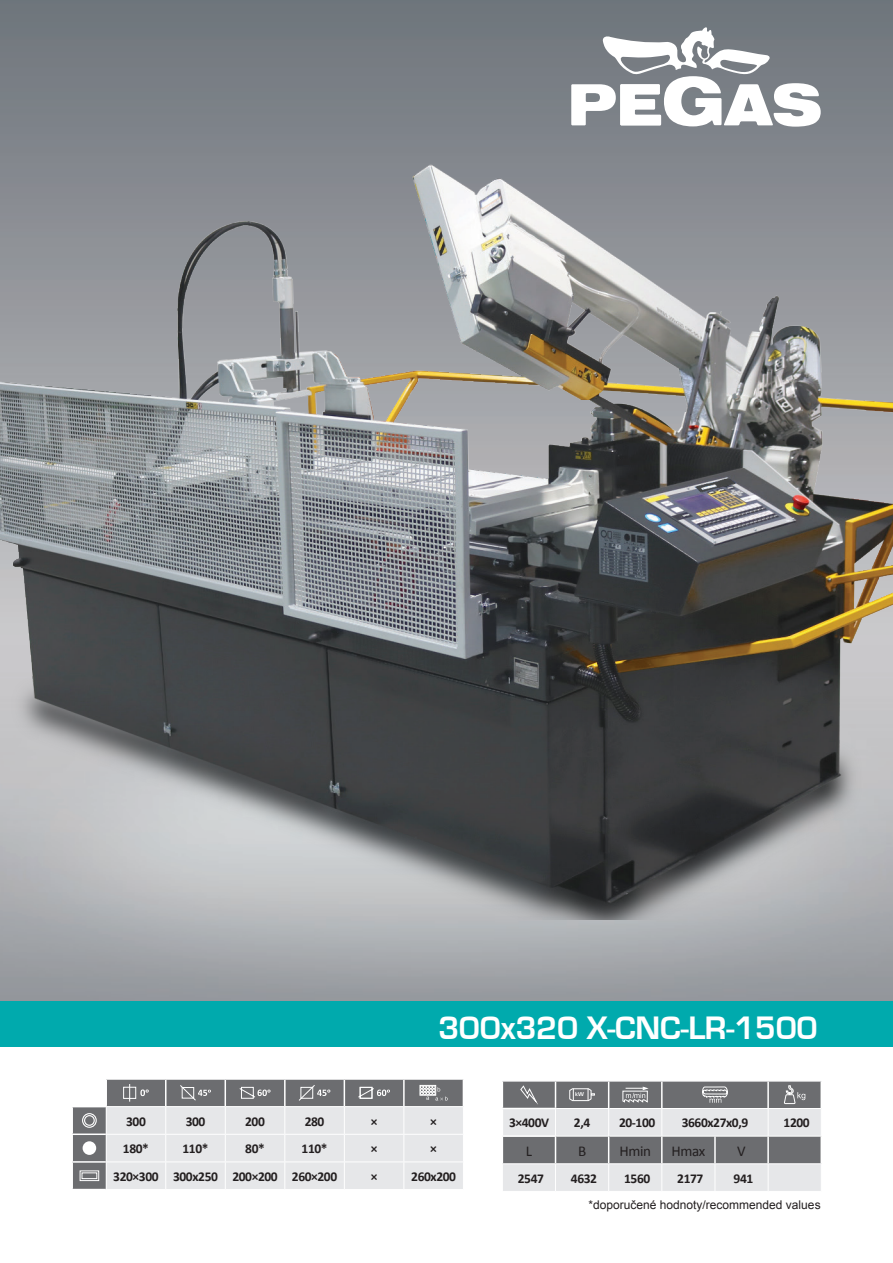
<style>
.page{position:relative;width:893px;height:1263px;background:#fff}
.page>*{position:absolute;margin:0;border:0;box-sizing:border-box;transform-origin:0 0}
.Normální{font:30px "Euromode CE Bold";letter-spacing:-.01em;color:#fff}
.Normální-2{font:15px "Calibri";letter-spacing:-.03em;color:#231f20}
.Normální-3{font:700 13.5px "Calibri";letter-spacing:-.03em;color:#231f20}
.t1{font:12px "Arial";color:#231f20}
.t2{font:5.25px "Euromode CE Bold";color:#fff}
</style>
<div class="page">
<div style="left:0;top:1001px;width:893px;height:51px;background:#00aaad"></div>
<div style="left:0;top:1048px;width:893px;height:215px;background:#fff"></div>
<svg style="left:571px;top:27px;width:250px;height:100px"></svg>
<img style="left:0;top:157px;width:893px;height:762px">
<svg style="left:72px;top:1079px;width:392px;height:110px;background:#cacbcd"></svg>
<svg style="left:502px;top:1081px;width:320px;height:110px;background:#b1b2b5"></svg>
<p class="Normální" style="left:438px;top:1010px;width:381px">300x320 X-CNC-LR-1500</p>
<p class="Normální-3" style="left:126px;top:1112px;width:21px">300</p>
<p class="Normální-3" style="left:186px;top:1112px;width:21px">300</p>
<p class="Normální-3" style="left:245px;top:1112px;width:21px">200</p>
<p class="Normální-3" style="left:305px;top:1112px;width:21px">280</p>
<p class="Normální-3" style="left:371px;top:1112px;width:8px">×</p>
<p class="Normální-3" style="left:430px;top:1112px;width:8px">×</p>
<p class="Normální-3" style="left:123px;top:1140px;width:28px">180*</p>
<p class="Normální-3" style="left:182px;top:1140px;width:28px">110*</p>
<p class="Normální-3" style="left:245px;top:1140px;width:21px">80*</p>
<p class="Normální-3" style="left:302px;top:1140px;width:28px">110*</p>
<p class="Normální-3" style="left:371px;top:1140px;width:8px">×</p>
<p class="Normální-3" style="left:430px;top:1140px;width:8px">×</p>
<p class="Normální-3" style="left:113px;top:1168px;width:47px">320×300</p>
<p class="Normální-3" style="left:173px;top:1168px;width:46px">300x250</p>
<p class="Normální-3" style="left:232px;top:1168px;width:47px">200×200</p>
<p class="Normální-3" style="left:292px;top:1168px;width:47px">260×200</p>
<p class="Normální-3" style="left:371px;top:1168px;width:8px">×</p>
<p class="Normální-3" style="left:411px;top:1168px;width:46px">260x200</p>
<p class="t2" style="left:575px;top:1091px;width:10px">kW</p>
<p class="Normální-3" style="left:509px;top:1114px;width:42px">3×400V</p>
<p class="Normální-3" style="left:574px;top:1114px;width:18px">2,4</p>
<p class="Normální-3" style="left:619px;top:1114px;width:38px">20-100</p>
<p class="Normální-3" style="left:682px;top:1114px;width:68px">3660x27x0,9</p>
<p class="Normální-3" style="left:784px;top:1114px;width:28px">1200</p>
<p class="Normální-2" style="left:526px;top:1141px;width:8px">L</p>
<p class="Normální-2" style="left:578px;top:1141px;width:10px">B</p>
<p class="Normální-2" style="left:620px;top:1141px;width:33px">Hmin</p>
<p class="Normální-2" style="left:672px;top:1141px;width:35px">Hmax</p>
<p class="Normální-2" style="left:737px;top:1141px;width:10px">V</p>
<p class="Normální-3" style="left:518px;top:1169px;width:28px">2547</p>
<p class="Normální-3" style="left:571px;top:1169px;width:28px">4632</p>
<p class="Normální-3" style="left:624px;top:1169px;width:28px">1560</p>
<p class="Normální-3" style="left:677px;top:1169px;width:28px">2177</p>
<p class="Normální-3" style="left:734px;top:1169px;width:21px">941</p>
<p class="t1" style="left:588px;top:1197px;width:234px">*doporučené hodnoty/recommended values</p>
</div>
